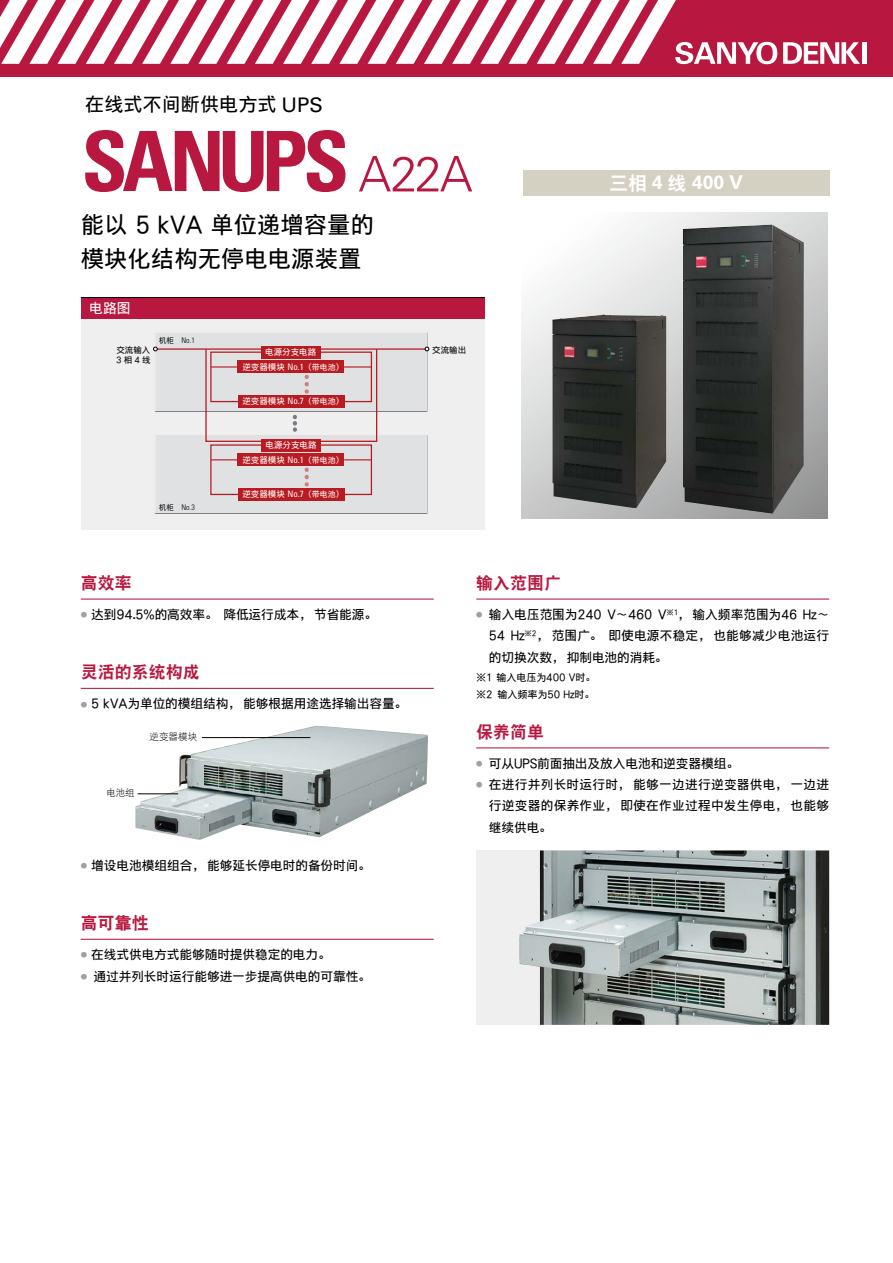
<style>
.page{position:relative;width:893px;height:1263px;background:#fff}
.page>*{position:absolute;margin:0;border:0;box-sizing:border-box;transform-origin:0 0}
.t1{font:23.4px/34px "DF Hei GBA W5";color:#000}
.t2{font:19.2px "DF Hei GBA W5";color:#000}
.t3{font:700 19.2px "Univers LT Std";color:#fff}
.t4{font:16.95px "DF Hei GB W9";color:#b8183f}
.t5{font:13.8px "DF Hei GBA W5";color:#fff}
.t6{font:12.75px/21.3px "DF Hei GBA W5";letter-spacing:-.01em;color:#000}
.t7{font:12.75px/21.3px "DF Hei GBA W5";letter-spacing:.015em;color:#000}
.t8{font:12.75px "DF Hei GBA W5";letter-spacing:.01em;color:#000}
.t9{font:10.05px/17px "DF Hei GBA W5";letter-spacing:-.01em;color:#000}
.t10{font:9.6px "DF Hei GB W3";color:#000}
.t11{font:8.55px/14.2px "DF Hei GBA W5";color:#fff;text-align:center}
.t12{font:8.55px/10.6px "DF Hei GBA W5";color:#000}
.t13{font:300 condensed 7.8px "Univers LT Std";color:#000}
.t14{font:7.5px "DF Hei GBA W5";color:#000}
.t15{font:7.5px "DF Hei GB W5";color:#000}
.t16{font:6.45px "DF Hei GBA W5";color:#9fa0a0}
.s1{font-family:"Univers LT Std";font-size:20.1px}
.s2{font-family:"Univers LT Std";font-stretch:condensed;font-size:9px}
.s3{font-family:"Shin Go Pro";font-size:7.95px}
.s4{font-size:7.95px}
.s5{font-family:"DF Hei GB W9";font-weight:400}
.s6{font-size:12.75px}
</style>
<div class="page">
<svg style="left:521px;top:213px;width:307px;height:306px"></svg>
<div style="left:0;top:0;width:893px;height:77px;background:#b8183f"></div>
<svg style="left:0;top:0;width:777px;height:64px"></svg>
<svg style="left:783px;top:42px;width:77px;height:22px"></svg>
<hr style="left:862px;top:42px;width:4px;height:22px;background:#fff">
<svg style="left:85px;top:130px;width:261px;height:62px"></svg>
<svg style="left:359px;top:156px;width:113px;height:35px"></svg>
<hr style="left:81px;top:598px;width:353px;height:2px;background:#b8183f">
<hr style="left:81px;top:688px;width:353px;height:1px;background:#b8183f">
<hr style="left:81px;top:939px;width:353px;height:1px;background:#b8183f">
<hr style="left:476px;top:598px;width:353px;height:2px;background:#b8183f">
<hr style="left:476px;top:747px;width:353px;height:1px;background:#b8183f">
<div style="left:476px;top:850px;width:353px;height:175px;background:#efefef"></div>
<img style="left:519px;top:850px;width:310px;height:175px">
<img style="left:135px;top:726px;width:293px;height:114px">
<div style="left:523px;top:170px;width:306px;height:26px;background:#d4d1c2"></div>
<hr style="left:202px;top:737px;width:108px;height:1px;background:#000">
<hr style="left:138px;top:793px;width:40px;height:1px;background:#000">
<div style="left:81px;top:319px;width:404px;height:210px;background:#efefef"></div>
<svg style="left:153px;top:332px;width:276px;height:182px"></svg>
<div style="left:261px;top:346px;width:60px;height:13px;background:#b81c22"></div>
<div style="left:238px;top:361px;width:106px;height:12px;background:#b81c22"></div>
<div style="left:238px;top:395px;width:106px;height:13px;background:#b81c22"></div>
<div style="left:261px;top:439px;width:60px;height:12px;background:#b81c22"></div>
<div style="left:238px;top:453px;width:106px;height:13px;background:#b81c22"></div>
<div style="left:238px;top:488px;width:106px;height:13px;background:#b81c22"></div>
<div style="left:81px;top:298px;width:404px;height:21px;background:#b8183f"></div>
<hr style="left:81px;top:297px;width:404px;height:1px;background:#000">
<img style="left:683px;top:225px;width:121px;height:289px">
<img style="left:552px;top:314px;width:114px;height:194px">
<h2 class="t2" style="left:85px;top:94px;width:239px">在线式不间断供电方式 <span class="s1">UPS</span></h2>
<h1 class="t1" style="left:81px;top:207px;width:295px">能以 5 kVA 单位递增容量的模块化结构无停电电源装置</h1>
<p class="t5" style="left:89px;top:301px;width:43px">电路图</p>
<p class="t15" style="left:159px;top:336px;width:16px">机柜</p>
<p class="t13" style="left:181px;top:335px;width:15px">No.1</p>
<p class="t12" style="left:116px;top:344px;width:36px">交流输入<br>3相 4 线</p>
<p class="t12" style="left:432px;top:345px;width:36px">交流输出</p>
<p class="t11" style="left:242px;top:345px;width:103px">电源分支电路<br>逆变器模块 <span class="s2">No.1</span><span class="s3">（</span><span class="s4">带电池</span><span class="s3">(</span></p>
<p class="t11" style="left:242px;top:394px;width:103px">逆变器模块 <span class="s2">No.7</span><span class="s3">（</span><span class="s4">带电池</span><span class="s3">(</span></p>
<p class="t15" style="left:159px;top:504px;width:16px">机柜</p>
<p class="t13" style="left:181px;top:503px;width:15px">No.3</p>
<p class="t11" style="left:242px;top:437px;width:103px">电源分支电路<br>逆变器模块 <span class="s2">No.1</span><span class="s3">（</span><span class="s4">带电池</span><span class="s3">(</span></p>
<p class="t11" style="left:242px;top:487px;width:103px">逆变器模块 <span class="s2">No.7</span><span class="s3">（</span><span class="s4">带电池</span><span class="s3">(</span></p>
<h2 class="t3" style="left:609px;top:171px;width:135px"><span class="s5">三相</span> 4 <span class="s5">线</span> 400 V</h2>
<h3 class="t4" style="left:81px;top:573px;width:53px">高效率</h3>
<p class="t6" style="left:91px;top:604px;width:287px">达到94.5%的高效率。降低运行成本，节省能源。</p>
<p class="t16" style="left:81px;top:611px;width:8px">●</p>
<h3 class="t4" style="left:81px;top:663px;width:121px">灵活的系统构成</h3>
<p class="t6" style="left:91px;top:693px;width:318px">5 kVA为单位的模组结构，能够根据用途选择输出容量。</p>
<p class="t16" style="left:81px;top:701px;width:8px">●</p>
<p class="t10" style="left:149px;top:731px;width:49px">逆变器模块</p>
<p class="t10" style="left:106px;top:787px;width:30px">电池组</p>
<p class="t6" style="left:91px;top:854px;width:281px">增设电池模组组合，能够延长停电时的备份时间。</p>
<p class="t16" style="left:81px;top:862px;width:8px">●</p>
<h3 class="t4" style="left:81px;top:914px;width:70px">高可靠性</h3>
<p class="t6" style="left:91px;top:944px;width:241px">在线式供电方式能够随时提供稳定的电力。</p>
<p class="t16" style="left:81px;top:951px;width:8px">●</p>
<p class="t6" style="left:93px;top:965px;width:279px">通过并列长时运行能够进一步提高供电的可靠性。</p>
<p class="t16" style="left:81px;top:973px;width:8px">●</p>
<h3 class="t4" style="left:476px;top:573px;width:87px">输入范围广</h3>
<p class="t6" style="left:489px;top:604px;width:179px">输入电压范围为240 V～460 V</p>
<p class="t14" style="left:666px;top:608px;width:25px">※1<span class="s6">，</span></p>
<p class="t16" style="left:476px;top:611px;width:8px">●</p>
<p class="t6" style="left:692px;top:604px;width:138px">输入频率范围为46 Hz~</p>
<p class="t6" style="left:552px;top:625px;width:52px">范围广。</p>
<p class="t8" style="left:608px;top:629px;width:222px">即使电源不稳定，也能够减少电池运行</p>
<p class="t14" style="left:525px;top:629px;width:26px">※2<span class="s6">，</span></p>
<p class="t6" style="left:489px;top:625px;width:180px">54 Hz<br>的切换次数，抑制电池的消耗。</p>
<p class="t9" style="left:496px;top:668px;width:101px">输入电压为400 V时。</p>
<p class="t9" style="left:498px;top:668px;width:98px;text-indent:-21px">※ 　1<br>输入频率为50 Hz时。</p>
<p class="t9" style="left:476px;top:685px;width:28px">※2　</p>
<h3 class="t4" style="left:476px;top:722px;width:70px">保养简单</h3>
<p class="t6" style="left:489px;top:752px;width:252px">可从UPS前面抽出及放入电池和逆变器模组。</p>
<p class="t16" style="left:476px;top:760px;width:8px">●</p>
<p class="t7" style="left:489px;top:774px;width:342px">在进行并列长时运行时，能够一边进行逆变器供电，一边进</p>
<p class="t16" style="left:476px;top:781px;width:8px">●</p>
<p class="t7" style="left:489px;top:795px;width:342px">行逆变器的保养作业，即使在作业过程中发生停电，也能够继续供电。</p>
</div>
